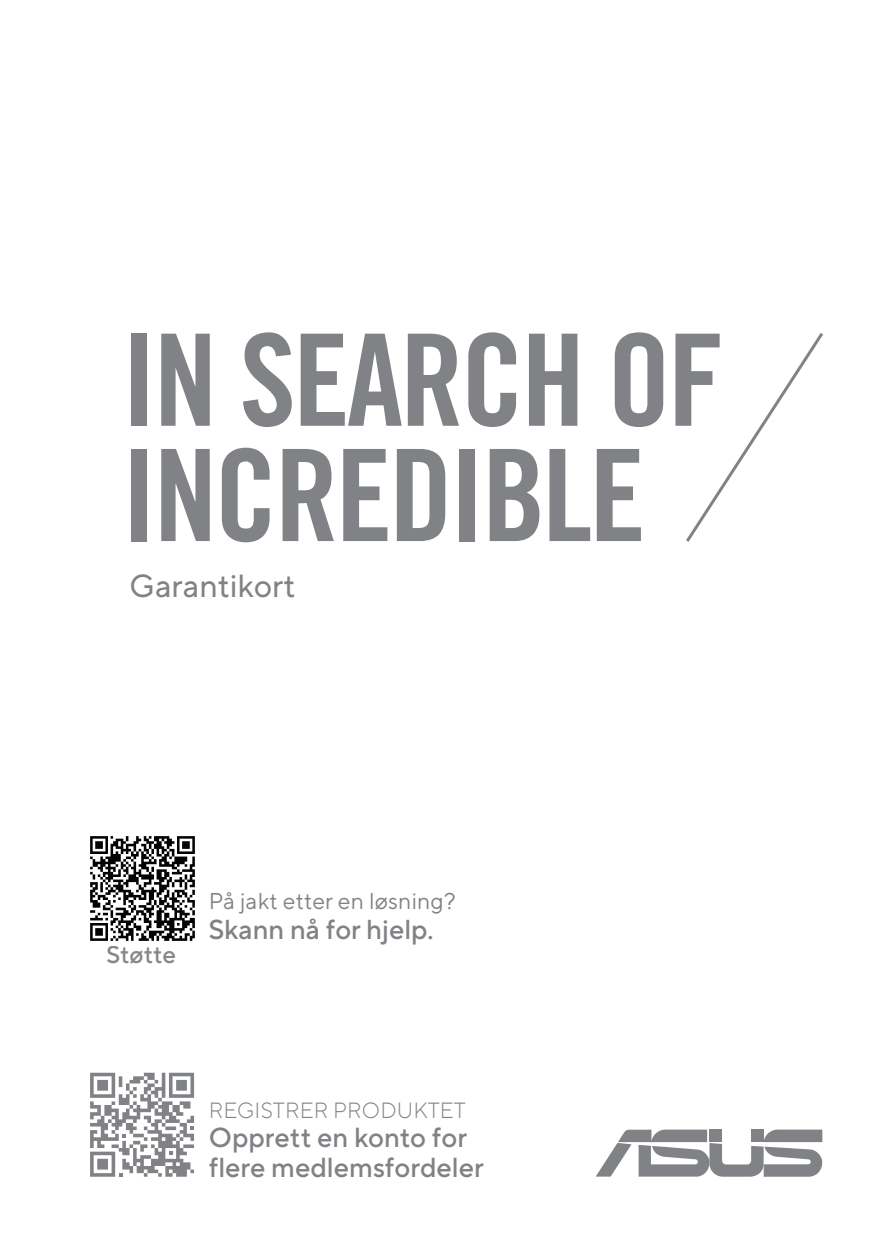
<style>
.page{position:relative;width:893px;height:1259px;background:#fff}
.page>*{position:absolute;margin:0;border:0;box-sizing:border-box;transform-origin:0 0}
.t1{font:31.8px "TT Norms Pro";color:#808285}
.t2{font:500 27.3px/29.7px "TT Norms Pro";color:#808285}
.t3{font:500 24.3px "TT Norms Pro";color:#86888b}
.t4{font:22.8px "TT Norms Pro";letter-spacing:.01em;color:#808285}
.t5{font:300 21.9px "TT Norms Pro";letter-spacing:.01em;color:#808285}
</style>
<div class="page">
<div style="left:131px;top:334px;width:16px;height:92px;background:#808285"></div>
<svg style="left:161px;top:334px;width:49px;height:92px"></svg>
<svg style="left:243px;top:332px;width:49px;height:95px"></svg>
<svg style="left:301px;top:334px;width:101px;height:92px"></svg>
<svg style="left:408px;top:334px;width:51px;height:92px"></svg>
<svg style="left:468px;top:332px;width:48px;height:95px"></svg>
<svg style="left:529px;top:334px;width:48px;height:92px"></svg>
<svg style="left:615px;top:332px;width:48px;height:95px"></svg>
<div style="left:131px;top:449px;width:16px;height:92px;background:#808285"></div>
<svg style="left:161px;top:449px;width:49px;height:92px"></svg>
<svg style="left:222px;top:448px;width:48px;height:94px"></svg>
<svg style="left:283px;top:449px;width:51px;height:92px"></svg>
<svg style="left:343px;top:449px;width:44px;height:92px"></svg>
<svg style="left:397px;top:449px;width:48px;height:92px"></svg>
<div style="left:460px;top:449px;width:15px;height:92px;background:#808285"></div>
<svg style="left:490px;top:449px;width:49px;height:92px"></svg>
<svg style="left:549px;top:449px;width:41px;height:92px"></svg>
<svg style="left:597px;top:449px;width:44px;height:92px"></svg>
<svg style="left:675px;top:333px;width:148px;height:209px"></svg>
<svg style="left:90px;top:1072px;width:104px;height:104px"></svg>
<svg style="left:596px;top:1129px;width:226px;height:47px"></svg>
<img style="left:90px;top:836px;width:105px;height:105px">
<p class="t1" style="left:130px;top:562px;width:168px">Garantikort</p>
<p class="t3" style="left:106px;top:936px;width:71px">Støtte</p>
<p class="t4" style="left:209px;top:885px;width:249px">På jakt etter en løsning?</p>
<p class="t2" style="left:209px;top:912px;width:226px">Skann nå for hjelp.</p>
<p class="t5" style="left:209px;top:1094px;width:259px">REGISTRER PRODUKTET</p>
<p class="t2" style="left:209px;top:1120px;width:277px">Opprett en konto for flere medlemsfordeler</p>
</div>
